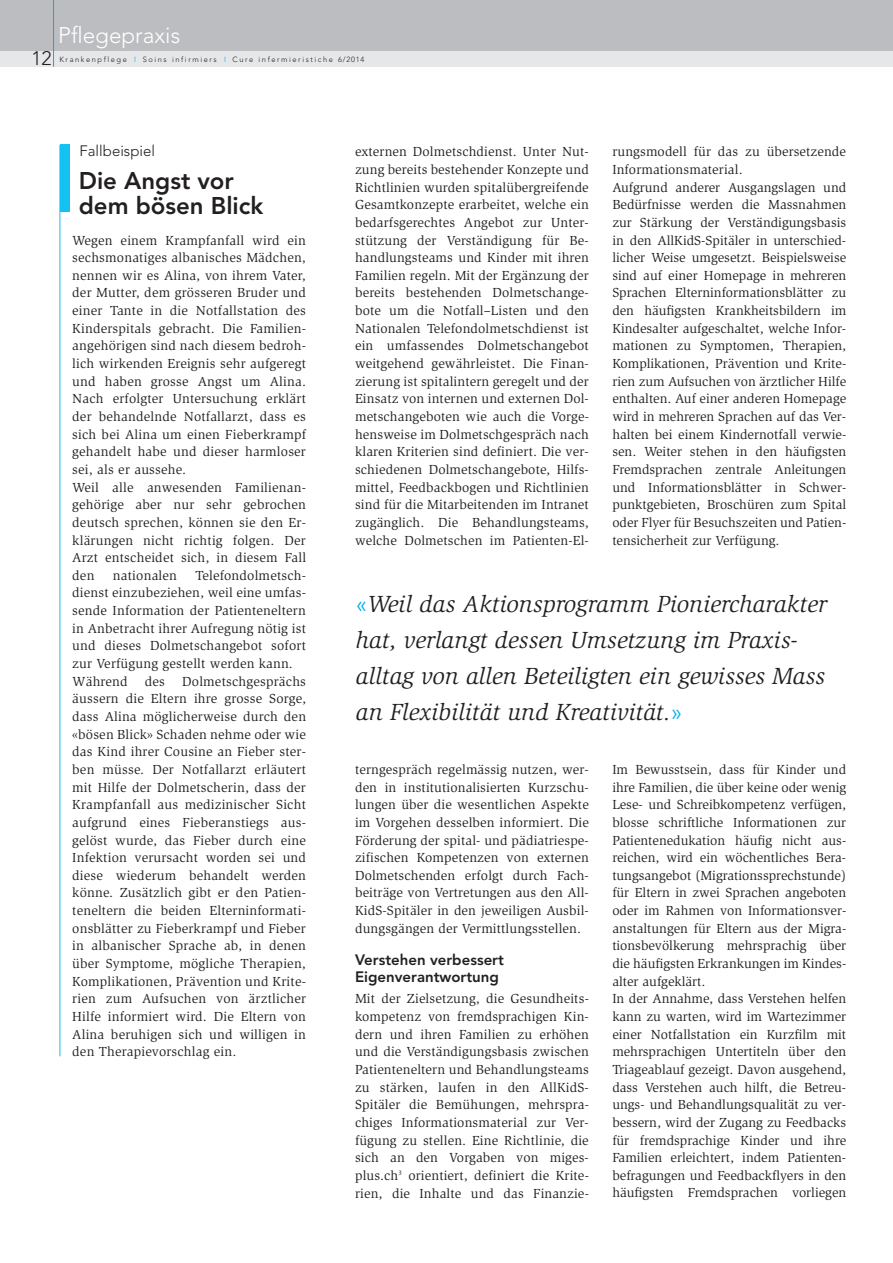
<style>
.page{position:relative;width:893px;height:1263px;background:#fff}
.page>*{position:absolute;margin:0;border:0;box-sizing:border-box;transform-origin:0 0}
.t1{font:italic 24px/36px "Slimbach";color:#231f20}
.t2{font:800 24px/25.5px "Avenir";color:#231f20}
.t3{font:300 22.5px "Avenir";color:#fff}
.t4{font:300 19.5px "Avenir";color:#231f20}
.t5{font:800 15px/16.5px "Avenir";color:#231f20}
.t6{font:300 15px "Avenir";color:#231f20}
.t7{font:13.5px/17.7px "Slimbach";color:#231f20;text-align:justify}
.t8{font:300 7.5px "Avenir";letter-spacing:.21em;color:#231f20}
.s1{color:#00aeef}
.s2{font-family:"Avenir";font-weight:300;font-style:normal;color:#00aeef}
</style>
<div class="page">
<div style="left:0;top:51px;width:893px;height:16px;background:#e6e7e9"></div>
<div style="left:0;top:0;width:893px;height:51px;background:#bcbdc0"></div>
<hr style="left:53px;top:0;width:1px;height:67px;background:#00aeef">
<div style="left:60px;top:145px;width:10px;height:67px;background:#15c0f2"></div>
<hr style="left:60px;top:145px;width:1px;height:911px;background:#15c0f2">
<h2 class="t3" style="left:58px;top:26px;width:124px">Pflegepraxis</h2>
<h3 class="t4" style="left:31px;top:51px;width:22px">12</h3>
<p class="t8" style="left:60px;top:56px;width:306px">Krankenpflege <span class="s1">I</span> Soins infirmiers <span class="s1">I</span> Cure infermieristiche 6/2014</p>
<p class="t6" style="left:80px;top:145px;width:77px">Fallbeispiel</p>
<h1 class="t2" style="left:79px;top:170px;width:186px">Die Angst vor dem bösen Blick</h1>
<p class="t7" style="left:72px;top:232px;width:235px;text-align:left">Wegen einem Krampfanfall wird ein sechsmonatiges albanisches Mädchen, nennen wir es Alina, von ihrem Vater, der Mutter, dem grösseren Bruder und einer Tante in die Notfallstation des Kinderspitals gebracht. Die Familien&shy;angehörigen sind nach diesem bedroh&shy;lich wirkenden Ereignis sehr aufgeregt und haben grosse Angst um Alina.<br>Nach erfolgter Untersuchung erklärt der behandelnde Notfallarzt, dass es sich bei Alina um einen Fieberkrampf gehandelt habe und dieser harmloser sei, als er aussehe.<br>Weil alle anwesenden Familienan&shy;gehörige aber nur sehr gebrochen deutsch sprechen, können sie den Er&shy;klärungen nicht richtig folgen. Der Arzt entscheidet sich, in diesem Fall den</p>
<p class="t7" style="left:72px;top:567px;width:235px;text-align:left;text-indent:123px">Telefondolmetsch&shy;dienst einzubeziehen, weil eine umfas&shy;sende Information der Patienteneltern in Anbetracht ihrer Aufregung nötig ist und dieses Dolmetschangebot sofort zur Verfügung gestellt werden kann.<br>Während</p>
<p class="t7" style="left:113px;top:567px;width:66px">nationalen</p>
<p class="t7" style="left:72px;top:673px;width:235px;text-indent:110px">Dolmetschgesprächs äussern die Eltern ihre grosse Sorge, dass Alina möglicherweise durch den «bösen Blick» Schaden nehme oder wie das Kind ihrer Cousine an Fieber ster&shy;ben müsse. Der Notfallarzt erläutert mit Hilfe der Dolmetscherin, dass der Krampfanfall aus medizinischer Sicht aufgrund eines Fieberanstiegs aus&shy;gelöst wurde, das Fieber durch eine Infektion verursacht worden sei und diese wiederum behandelt werden könne. Zusätzlich gibt er den Patien&shy;teneltern die beiden Elterninformati&shy;onsblätter zu Fieberkrampf und Fieber in albanischer Sprache ab, in denen über Symptome, mögliche Therapien, Komplikationen, Prävention und Krite&shy;rien zum Aufsuchen von ärztlicher Hilfe informiert wird. Die Eltern von Alina beruhigen sich und willigen in den Therapievorschlag ein.</p>
<p class="t7" style="left:145px;top:673px;width:22px">des</p>
<p class="t7" style="left:355px;top:144px;width:235px">externen Dolmetschdienst. Unter Nut&shy;zung bereits bestehender Konzepte und Richtlinien wurden spitalübergreifende Gesamtkonzepte erarbeitet, welche ein bedarfsgerechtes Angebot zur Unter&shy;stützung der Verständigung für Be&shy;handlungsteams und Kinder mit ihren Familien regeln. Mit der Ergänzung der bereits bestehenden Dolmetschange&shy;bote um die Notfall–Listen und den Nationalen Telefondolmetschdienst ist ein umfassendes Dolmetschangebot weitgehend gewährleistet. Die Finan&shy;zierung ist spitalintern geregelt und der Einsatz von internen und externen Dol&shy;metschangeboten wie auch die Vorge&shy;hensweise im Dolmetschgespräch nach klaren Kriterien sind definiert. Die ver&shy;schiedenen Dolmetschangebote, Hilfs&shy;mittel, Feedbackbogen und Richtlinien sind für die Mitarbeitenden im Intranet zugänglich. Die Behandlungsteams, welche Dolmetschen im Patienten-El-</p>
<p class="t7" style="left:612px;top:144px;width:235px;text-align:left">rungsmodell für das zu übersetzende Informationsmaterial.<br>Aufgrund anderer Ausgangslagen und Bedürfnisse werden die Massnahmen zur Stärkung der Verständigungsbasis in den AllKidS-Spitäler in unterschied&shy;licher Weise umgesetzt. Beispielsweise sind auf einer Homepage in mehreren Sprachen Elterninformationsblätter zu den häufigsten Krankheitsbildern im Kindesalter aufgeschaltet, welche Infor&shy;mationen zu Symptomen, Therapien, Komplikationen, Prävention und Krite&shy;rien zum Aufsuchen von ärztlicher Hilfe enthalten. Auf einer anderen Homepage wird in mehreren Sprachen auf das Ver&shy;halten bei einem Kindernotfall verwie&shy;sen. Weiter stehen in den häufigsten Fremdsprachen zentrale Anleitungen und Informationsblätter in Schwer&shy;punktgebieten, Broschüren zum Spital oder Flyer für Besuchszeiten und Patien&shy;tensicherheit zur Verfügung.</p>
<h1 class="t1" style="left:356px;top:588px;width:472px"><span class="s2">«</span>Weil das Aktionsprogramm Pioniercharakter hat, verlangt dessen Umsetzung im Praxis&shy;alltag von allen Beteiligten ein gewisses Mass an Flexibilität und Kreativität.<span class="s2">»</span></h1>
<p class="t7" style="left:355px;top:761px;width:235px">terngespräch regelmässig nutzen, wer&shy;den in institutionalisierten Kurzschu&shy;lungen über die wesentlichen Aspekte im Vorgehen desselben informiert. Die Förderung der spital- und pädiatriespe&shy;zifischen Kompetenzen von externen Dolmetschenden erfolgt durch Fach&shy;beiträge von Vertretungen aus den All-KidS-Spitäler in den jeweiligen Ausbil&shy;dungsgängen der Vermittlungsstellen.</p>
<p class="t5" style="left:355px;top:953px;width:150px">Verstehen verbessert<br>Eigenverantwortung</p>
<p class="t7" style="left:355px;top:991px;width:235px">Mit der Zielsetzung, die Gesundheits&shy;kompetenz von fremdsprachigen Kin&shy;dern und ihren Familien zu erhöhen und die Verständigungsbasis zwischen Patienteneltern und Behandlungsteams zu stärken, laufen in den AllKidS-Spitäler die Bemühungen, mehrspra&shy;chiges Informationsmaterial zur Ver&shy;fügung zu stellen. Eine Richtlinie, die sich an den Vorgaben von miges&shy;plus.ch<sup>3</sup> orientiert, definiert die Krite&shy;rien, die Inhalte und das Finanzie-</p>
<p class="t7" style="left:612px;top:761px;width:235px;text-align:left">Im Bewusstsein, dass für Kinder und ihre Familien, die über keine oder wenig Lese- und Schreibkompetenz verfügen, blosse schriftliche Informationen zur Patientenedukation häufig nicht aus&shy;reichen, wird ein wöchentliches Bera&shy;tungsangebot (Migrationssprechstunde) für Eltern in zwei Sprachen angeboten oder im Rahmen von Informationsver&shy;anstaltungen für Eltern aus der Migra&shy;tionsbevölkerung mehrsprachig über die häufigsten Erkrankungen im Kindes&shy;alter aufgeklärt.<br>In der Annahme, dass Verstehen helfen kann zu warten, wird im Wartezimmer einer Notfallstation ein Kurzfilm mit mehrsprachigen Untertiteln über den Triageablauf gezeigt. Davon ausgehend, dass Verstehen auch hilft, die Betreu&shy;ungs- und Behandlungsqualität zu ver&shy;bessern, wird der Zugang zu Feedbacks für fremdsprachige Kinder und ihre Familien erleichtert, indem Patienten&shy;befragungen und Feedbackflyers in den häufigsten Fremdsprachen vorliegen</p>
</div>
